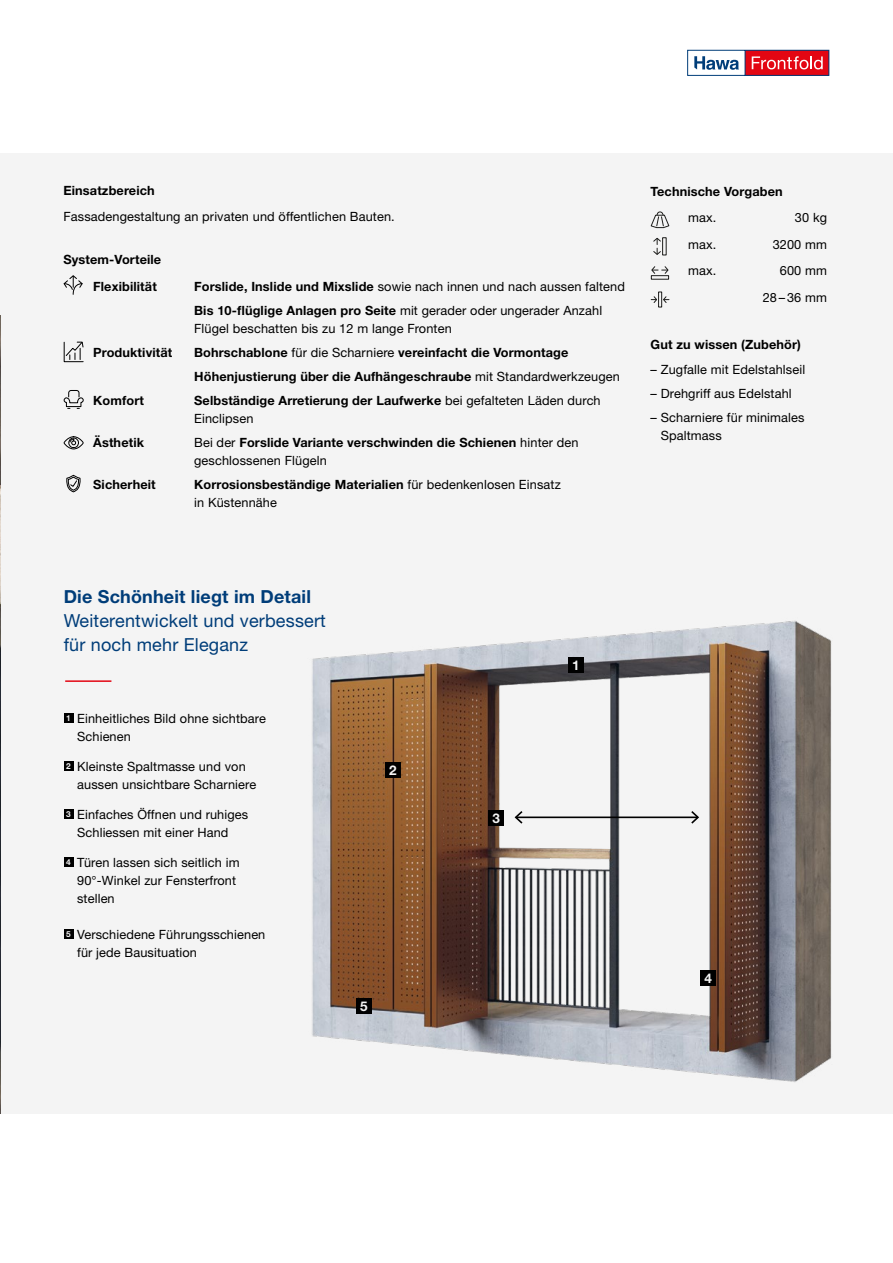
<style>
.page{position:relative;width:893px;height:1263px;background:#fff}
.page>*{position:absolute;margin:0;border:0;box-sizing:border-box;transform-origin:0 0}
.t1{font:18px/24px "Helvetica Neue LT Std";letter-spacing:.01em;color:#003d79}
.t2{font:700 18px "Helvetica Neue LT Std";letter-spacing:.01em;color:#003d79}
.t3{font:700 13.35px "Helvetica Neue LT Std";color:#f4f4f4}
.t4{font:12.75px/18px "Helvetica Neue LT Std";letter-spacing:.01em;color:#000}
.t5{font:700 12.75px/18px "Helvetica Neue LT Std";letter-spacing:.01em;color:#000}
.s1{font-weight:700}
.s2{font-weight:400}
.s3{font-weight:700;font-size:8.25px;color:#f4f4f4}
</style>
<div class="page">
<div style="left:0;top:153px;width:893px;height:960px;background:#f4f4f4"></div>
<img style="left:297px;top:620px;width:543px;height:494px">
<svg style="left:650px;top:211px;width:19px;height:17px"></svg>
<svg style="left:653px;top:238px;width:8px;height:17px"></svg>
<div style="left:662px;top:237px;width:4px;height:18px;border:1px solid #1d1d1b"></div>
<svg style="left:651px;top:266px;width:18px;height:8px"></svg>
<div style="left:651px;top:275px;width:18px;height:4px;border:1px solid #1d1d1b"></div>
<svg style="left:651px;top:296px;width:6px;height:7px"></svg>
<svg style="left:663px;top:296px;width:6px;height:7px"></svg>
<div style="left:658px;top:292px;width:4px;height:15px;border:1px solid #1d1d1b"></div>
<svg style="left:63px;top:275px;width:20px;height:20px"></svg>
<svg style="left:64px;top:342px;width:20px;height:20px"></svg>
<svg style="left:64px;top:390px;width:20px;height:19px"></svg>
<svg style="left:64px;top:436px;width:19px;height:13px"></svg>
<svg style="left:66px;top:475px;width:15px;height:18px"></svg>
<div style="left:64px;top:713px;width:9px;height:10px;background:#000"></div>
<div style="left:64px;top:761px;width:9px;height:10px;background:#000"></div>
<div style="left:64px;top:809px;width:9px;height:10px;background:#000"></div>
<div style="left:64px;top:857px;width:9px;height:10px;background:#000"></div>
<div style="left:64px;top:929px;width:9px;height:10px;background:#000"></div>
<hr style="left:65px;top:680px;width:46px;height:2px;background:#e30613">
<hr style="left:516px;top:816px;width:182px;height:2px;background:#000">
<svg style="left:513px;top:809px;width:11px;height:16px"></svg>
<svg style="left:689px;top:809px;width:11px;height:16px"></svg>
<div style="left:568px;top:657px;width:16px;height:16px;background:#000"></div>
<div style="left:385px;top:763px;width:16px;height:15px;background:#000"></div>
<div style="left:488px;top:810px;width:16px;height:16px;background:#000"></div>
<div style="left:701px;top:970px;width:15px;height:16px;background:#000"></div>
<div style="left:356px;top:998px;width:16px;height:16px;background:#000"></div>
<svg style="left:687px;top:50px;width:142px;height:25px"></svg>
<img style="left:0;top:315px;width:1px;height:798px">
<p class="t5" style="left:63px;top:181px;width:93px">Einsatzbereich</p>
<p class="t4" style="left:63px;top:208px;width:333px">Fassadengestaltung an privaten und öffentlichen Bauten.</p>
<p class="t5" style="left:93px;top:246px;width:70px;line-height:26.1px;text-indent:-30px">System-Vorteile<br>Flexibilität</p>
<p class="t4" style="left:194px;top:274px;width:432px;line-height:24.5px"><span class="s1">Forslide, Inslide und Mixslide</span> sowie nach innen und nach aussen faltend<br><span class="s1">Bis 10-flüglige Anlagen pro Seite</span> mit gerader oder ungerader Anzahl</p>
<p class="t4" style="left:194px;top:319px;width:259px">Flügel beschatten bis zu 12 m lange Fronten</p>
<p class="t5" style="left:93px;top:343px;width:81px">Produktivität</p>
<p class="t5" style="left:194px;top:340px;width:427px;line-height:24.5px">Bohrschablone <span class="s2">für die Scharniere</span> vereinfacht die Vormontage<br>Höhenjustierung über die Aufhängeschraube <span class="s2">mit Standardwerkzeugen</span></p>
<p class="t5" style="left:93px;top:391px;width:52px">Komfort</p>
<p class="t5" style="left:194px;top:391px;width:408px">Selbständige Arretierung der Laufwerke <span class="s2">bei gefalteten Läden durch<br>Einclipsen</span></p>
<p class="t5" style="left:93px;top:433px;width:52px">Ästhetik</p>
<p class="t5" style="left:194px;top:433px;width:386px"><span class="s2">Bei der</span> Forslide Variante verschwinden die Schienen <span class="s2">hinter den geschlossenen Flügeln</span></p>
<p class="t5" style="left:93px;top:475px;width:64px">Sicherheit</p>
<p class="t4" style="left:194px;top:475px;width:368px"><span class="s1">Korrosionsbeständige Materialien</span> für bedenkenlosen Einsatz in Küstennähe</p>
<p class="t5" style="left:651px;top:182px;width:134px">Technische Vorgaben</p>
<p class="t4" style="left:688px;top:208px;width:30px">max.</p>
<p class="t4" style="left:795px;top:208px;width:34px">30 kg</p>
<p class="t4" style="left:688px;top:235px;width:30px">max.</p>
<p class="t4" style="left:773px;top:235px;width:56px">3200 mm</p>
<p class="t4" style="left:688px;top:261px;width:30px">max.</p>
<p class="t4" style="left:763px;top:257px;width:66px;line-height:26.5px;text-align:right">600 mm<br>28 – 36 mm</p>
<p class="t5" style="left:651px;top:335px;width:152px">Gut zu wissen (Zubehör)</p>
<p class="t4" style="left:651px;top:360px;width:156px">– Zugfalle mit Edelstahlseil</p>
<p class="t4" style="left:651px;top:384px;width:143px">– Drehgriff aus Edelstahl</p>
<p class="t4" style="left:661px;top:409px;width:145px;text-indent:-10px">– Scharniere für minimales<br>Spaltmass</p>
<h1 class="t2" style="left:64px;top:585px;width:249px">Die Schönheit liegt im Detail</h1>
<h1 class="t1" style="left:64px;top:608px;width:264px">Weiterentwickelt und verbessert für noch mehr Eleganz</h1>
<p class="t4" style="left:77px;top:709px;width:190px;text-indent:-11px"><span class="s3">1</span> Einheitliches Bild ohne sichtbare<br>Schienen</p>
<p class="t4" style="left:77px;top:757px;width:181px;text-indent:-11px"><span class="s3">2</span> Kleinste Spaltmasse und von aussen unsichtbare Scharniere</p>
<p class="t4" style="left:77px;top:805px;width:173px;text-indent:-11px"><span class="s3">3</span> Einfaches Öffnen und ruhiges<br>Schliessen mit einer Hand</p>
<p class="t4" style="left:77px;top:853px;width:164px;text-indent:-11px"><span class="s3">4</span> Türen lassen sich seitlich im<br>90°-Winkel zur Fensterfront stellen</p>
<p class="t4" style="left:77px;top:925px;width:190px;text-indent:-11px"><span class="s3">5</span> Verschiedene Führungsschienen für jede Bausituation</p>
<p class="t3" style="left:389px;top:762px;width:9px">2</p>
<p class="t3" style="left:360px;top:998px;width:9px">5</p>
<p class="t3" style="left:492px;top:810px;width:9px">3</p>
<p class="t3" style="left:572px;top:657px;width:9px">1</p>
<p class="t3" style="left:705px;top:970px;width:9px">4</p>
</div>
